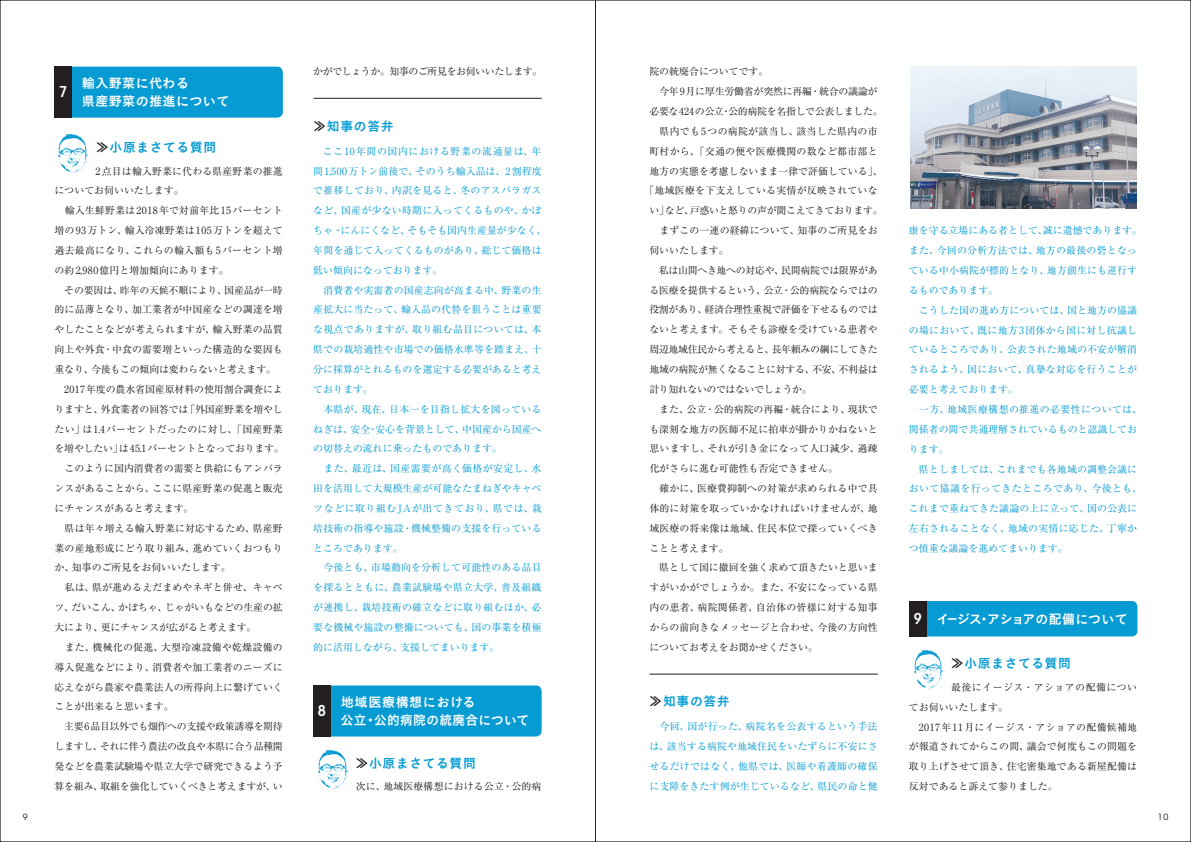
<style>
.page{position:relative;width:1191px;height:842px;background:#fff}
.page>*{position:absolute;margin:0;border:0;box-sizing:border-box;transform-origin:0 0}
.t1{font:600 condensed 14.9px "ITC Avant Garde Std";color:#fff}
.t2{font:13.1px/17.7px "Koburina Go Std W6";letter-spacing:.025em;color:#fff}
.t3{font:13.1px "Koburina Go Std W6";letter-spacing:-.015em;color:#fff}
.t4{font:12.8px "Koburina Go Std W6";letter-spacing:.05em;color:#069bd2}
.t5{font:9.9px/19.8px "Ryumin Pro";color:#231f20}
.t6{font:9.9px/19.8px "Ryumin Pro";letter-spacing:.01em;color:#069bd2}
.t7{font:9.9px "Ryumin Pro";letter-spacing:-.03em;color:#231f20}
.t8{font:9.9px "Ryumin Pro";letter-spacing:.025em;color:#231f20}
.t9{font:9.9px "Ryumin Pro";letter-spacing:-.02em;color:#231f20}
.t10{font:9.9px "Ryumin Pro";letter-spacing:-.04em;color:#231f20}
.t11{font:8.5px "ITC Avant Garde Std";color:#231f20}
.s1{color:#231f20}
.s2{font-family:"ITC Avant Garde Std";font-weight:600;font-stretch:condensed;font-size:14.9px}
</style>
<div class="page">
<img style="left:910px;top:67px;width:226px;height:141px">
<div style="left:72px;top:67px;width:211px;height:51px;background:#069bd2"></div>
<div style="left:55px;top:67px;width:17px;height:51px;background:#231f20"></div>
<div style="left:330px;top:685px;width:211px;height:51px;background:#069bd2"></div>
<div style="left:313px;top:685px;width:17px;height:51px;background:#231f20"></div>
<hr style="left:313px;top:98px;width:229px;height:1px;background:#231f20">
<hr style="left:649px;top:674px;width:228px;height:1px;background:#231f20">
<img style="left:319px;top:749px;width:28px;height:40px">
<img style="left:59px;top:134px;width:28px;height:39px">
<img style="left:914px;top:650px;width:28px;height:39px">
<div style="left:926px;top:601px;width:211px;height:35px;background:#069bd2"></div>
<div style="left:909px;top:601px;width:17px;height:35px;background:#231f20"></div>
<hr style="left:595px;top:0;width:1px;height:842px;background:#231f20">
<h1 class="t1" style="left:59px;top:83px;width:10px">7</h1>
<h2 class="t2" style="left:82px;top:75px;width:149px">輸入野菜に代わる<br>県産野菜の推進について</h2>
<p class="t4" style="left:96px;top:137px;width:121px"><span class="s1">≫</span>小原まさてる質問</p>
<p class="t5" style="left:55px;top:160px;width:231px;text-indent:41px">2点目は輸入野菜に代わる県産野菜の推進についてお伺いいたします。<br>　輸入生鮮野菜は2018年で対前年比15パーセント増の93万トン、輸入冷凍野菜は105万トンを超えて過去最高になり、これらの輸入額も5パーセント増の約2,980億円と増加傾向にあります。<br>　その要因は、昨年の天候不順により、国産品が一時的に品薄となり、加工業者が中国産などの調達を増やしたことなどが考えられますが、輸入野菜の品質向上や外食・中食の需要増といった構造的な要因も重なり、今後もこの傾向は変わらないと考えます。　2017年度の農水省国産原材料の使用割合調査によりますと、外食業者の回答では「外国産野菜を増やしたい」は1.4パーセントだったのに対し、「国産野菜を増やしたい」は45.1パーセントとなっております。　このように国内消費者の需要と供給にもアンバランスがあることから、ここに県産野菜の促進と販売にチャンスがあると考えます。<br>　県は年々増える輸入野菜に対応するため、県産野菜の産地形成にどう取り組み、進めていくおつもりか、知事のご所見をお伺いいたします。<br>　私は、県が進めるえだまめやネギと併せ、キャベツ、だいこん、かぼちゃ、じゃがいもなどの生産の拡大により、更にチャンスが広がると考えます。<br>　また、機械化の促進、大型冷凍設備や乾燥設備の導入促進などにより、消費者や加工業者のニーズに応えながら農家や農業法人の所得向上に繋げていくことが出来ると思います。<br>　主要6品目以外でも畑作への支援や政策誘導を期待しますし、それに伴う農法の改良や本県に合う品種開発などを農業試験場や県立大学で研究できるよう予算を組み、取組を強化していくべきと考えますが、い</p>
<p class="t10" style="left:313px;top:64px;width:230px">かがでしょうか。知事のご所見をお伺いいたします。</p>
<p class="t4" style="left:313px;top:116px;width:82px"><span class="s1">≫</span>知事の答弁</p>
<p class="t6" style="left:313px;top:140px;width:235px;text-indent:9px">ここ10年間の国内における野菜の流通量は、年間1,500万トン前後で、そのうち輸入品は、2割程度で推移しており、内訳を見ると、冬のアスパラガスなど、国産が少ない時期に入ってくるものや、かぼちゃ・にんにくなど、そもそも国内生産量が少なく、年間を通じて入ってくるものがあり、総じて価格は低い傾向になっております。<br>　消費者や実需者の国産志向が高まる中、野菜の生産拡大に当たって、輸入品の代替を狙うことは重要な視点でありますが、取り組む品目については、本県での栽培適性や市場での価格水準等を踏まえ、十分に採算がとれるものを選定する必要があると考えております。<br>　本県が、現在、日本一を目指し拡大を図っているねぎは、安全・安心を背景として、中国産から国産への切替えの流れに乗ったものであります。<br>　また、最近は、国産需要が高く価格が安定し、水田を活用して大規模生産が可能なたまねぎやキャベツなどに取り組むJAが出てきており、県では、栽培技術の指導や施設・機械整備の支援を行っているところであります。<br>　今後とも、市場動向を分析して可能性のある品目を探るとともに、農業試験場や県立大学、普及組織が連携し、栽培技術の確立などに取り組むほか、必要な機械や施設の整備についても、国の事業を積極的に活用しながら、支援してまいります。</p>
<h1 class="t1" style="left:318px;top:701px;width:10px">8</h1>
<h2 class="t2" style="left:341px;top:694px;width:190px">地域医療構想における<br>公立・公的病院の統廃合について</h2>
<p class="t4" style="left:356px;top:753px;width:121px"><span class="s1">≫</span>小原まさてる質問</p>
<p class="t5" style="left:356px;top:775px;width:187px">次に、地域医療構想における公立・公的病</p>
<p class="t5" style="left:649px;top:61px;width:121px">院の統廃合についてです。</p>
<p class="t9" style="left:649px;top:84px;width:230px">　今年9月に厚生労働省が突然に再編・統合の議論が</p>
<p class="t7" style="left:649px;top:104px;width:235px">必要な424の公立・公的病院を名指しで公表しました。</p>
<p class="t8" style="left:649px;top:123px;width:230px">　県内でも5つの病院が該当し、該当した県内の市</p>
<p class="t8" style="left:649px;top:143px;width:230px">町村から、「交通の便や医療機関の数など都市部と</p>
<p class="t5" style="left:649px;top:160px;width:235px">地方の実態を考慮しないまま一律で評価している」、</p>
<p class="t8" style="left:644px;top:183px;width:235px">「地域医療を下支えしている実情が反映されていな</p>
<p class="t7" style="left:649px;top:203px;width:235px">い」など、戸惑いと怒りの声が聞こえてきております。</p>
<p class="t5" style="left:649px;top:220px;width:230px">　まずこの一連の経緯について、知事のご所見をお</p>
<p class="t5" style="left:649px;top:240px;width:81px">伺いいたします。</p>
<p class="t7" style="left:649px;top:262px;width:230px">　私は山間へき地への対応や、民間病院では限界があ</p>
<p class="t9" style="left:649px;top:282px;width:230px">る医療を提供するという、公立・公的病院ならではの</p>
<p class="t7" style="left:649px;top:302px;width:230px">役割があり、経済合理性重視で評価を下せるものでは</p>
<p class="t5" style="left:649px;top:319px;width:230px">ないと考えます。そもそも診療を受けている患者や</p>
<p class="t7" style="left:649px;top:342px;width:230px">周辺地域住民から考えると、長年頼みの綱にしてきた</p>
<p class="t9" style="left:649px;top:361px;width:230px">地域の病院が無くなることに対する、不安、不利益は</p>
<p class="t10" style="left:649px;top:381px;width:164px">計り知れないのではないでしょうか。</p>
<p class="t5" style="left:649px;top:398px;width:230px">　また、公立・公的病院の再編・統合により、現状で</p>
<p class="t5" style="left:649px;top:418px;width:230px">も深刻な地方の医師不足に拍車が掛かりかねないと</p>
<p class="t8" style="left:649px;top:441px;width:230px">思いますし、それが引き金になって人口減少、過疎</p>
<p class="t5" style="left:649px;top:458px;width:190px">化がさらに進む可能性も否定できません。</p>
<p class="t5" style="left:649px;top:478px;width:230px">　確かに、医療費抑制への対策が求められる中で具</p>
<p class="t5" style="left:649px;top:498px;width:230px">体的に対策を取っていかなければいけませんが、地</p>
<p class="t5" style="left:649px;top:517px;width:230px">域医療の将来像は地域、住民本位で探っていくべき</p>
<p class="t5" style="left:649px;top:537px;width:81px">ことと考えます。</p>
<p class="t5" style="left:649px;top:557px;width:230px">　県として国に撤回を強く求めて頂きたいと思いま</p>
<p class="t5" style="left:649px;top:577px;width:230px">すがいかがでしょうか。また、不安になっている県</p>
<p class="t8" style="left:649px;top:600px;width:230px">内の患者、病院関係者、自治体の皆様に対する知事</p>
<p class="t5" style="left:649px;top:617px;width:230px">からの前向きなメッセージと合わせ、今後の方向性</p>
<p class="t5" style="left:649px;top:637px;width:170px">についてお考えをお聞かせください。</p>
<p class="t4" style="left:649px;top:692px;width:82px"><span class="s1">≫</span>知事の答弁</p>
<p class="t6" style="left:649px;top:716px;width:230px;text-align:justify">　今回、国が行った、病院名を公表するという手法は、該当する病院や地域住民をいたずらに不安にさせるだけではなく、他県では、医師や看護師の確保に支障をきたす例が生じているなど、県民の命と健</p>
<p class="t6" style="left:909px;top:220px;width:235px">康を守る立場にある者として、誠に遺憾であります。また、今回の分析方法では、地方の最後の砦となっている中小病院が標的となり、地方創生にも逆行するものであります。<br>　こうした国の進め方については、国と地方の協議の場において、既に地方3団体から国に対し抗議しているところであり、公表された地域の不安が解消されるよう、国において、真摯な対応を行うことが必要と考えております。<br>　一方、地域医療構想の推進の必要性については、関係者の間で共通理解されているものと認識しております。<br>　県としましては、これまでも各地域の調整会議において協議を行ってきたところであり、今後とも、これまで重ねてきた議論の上に立って、国の公表に左右されることなく、地域の実情に応じた、丁寧かつ慎重な議論を進めてまいります。</p>
<h2 class="t3" style="left:913px;top:609px;width:215px"><span class="s2">9</span> イージス・アショアの配備について</h2>
<p class="t4" style="left:951px;top:653px;width:121px"><span class="s1">≫</span>小原まさてる質問</p>
<p class="t5" style="left:909px;top:676px;width:230px;text-indent:42px">最後にイージス・アショアの配備についてお伺いいたします。<br>　2017年11月にイージス・アショアの配備候補地が報道されてからこの間、議会で何度もこの問題を取り上げさせて頂き、住宅密集地である新屋配備は反対であると訴えて参りました。</p>
<p class="t11" style="left:23px;top:811px;width:6px">9</p>
<p class="t11" style="left:1157px;top:812px;width:12px">10</p>
</div>
